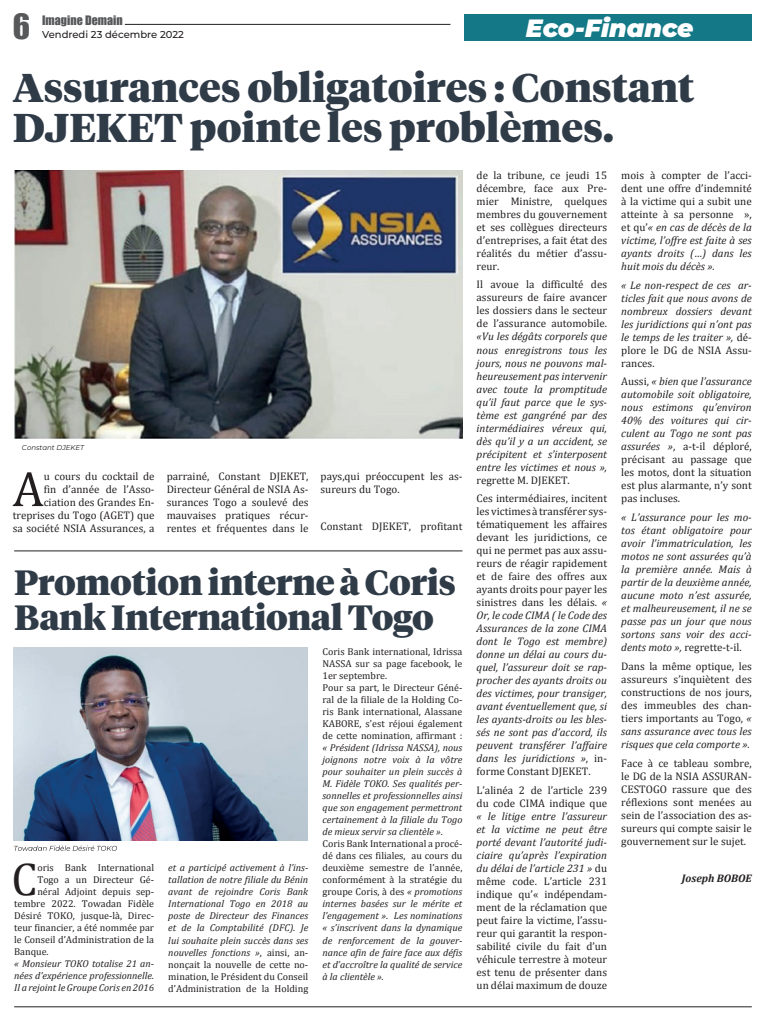
<style>
.page{position:relative;width:766px;height:1021px;background:#fff}
.page>*{position:absolute;margin:0;border:0;box-sizing:border-box;transform-origin:0 0}
.t1{font:50px "Cambria";color:#231f20}
.t2{font:46px "Cambria";color:#231f20}
.t3{font:900 40px/40px "Tiempos Headline";color:#303b48}
.t4{font:900 35px/35px "Tiempos Headline";letter-spacing:-.01em;color:#303b48}
.t5{font:32px "Impact";color:#57585a}
.t6{font:italic 900 25px "Montserrat";color:#fff}
.t7{font:12px "Impact";color:#57585a}
.t8{font:11px/13px "Cambria";color:#231f20;text-align:justify}
.t9{font:italic 11px/13px "Cambria";color:#231f20;text-align:justify}
.t10{font:italic 700 11px "Cambria";color:#231f20}
.t11{font:italic 10px/12px "Cambria";color:#231f20;text-align:justify}
.t12{font:10px/12px "Cambria";color:#231f20}
.t13{font:500 10px "Montserrat";color:#231f20}
.t14{font:italic 7px "Montserrat";color:#231f20}
.s1{font-style:normal}
.s2{font-style:italic}
</style>
<div class="page">
<hr style="left:125px;top:24px;width:325px;height:1px;background:#231f20">
<hr style="left:14px;top:1006px;width:737px;height:1px;background:#231f20">
<div style="left:464px;top:14px;width:287px;height:27px;background:#147886"></div>
<img style="left:14px;top:647px;width:294px;height:193px">
<svg style="left:14px;top:845px;width:103px;height:5px"></svg>
<hr style="left:14px;top:550px;width:448px;height:1px;background:#231f20">
<img style="left:14px;top:170px;width:448px;height:268px">
<h3 class="t5" style="left:13px;top:1px;width:19px">6</h3>
<p class="t7" style="left:42px;top:11px;width:82px">Imagine Demain</p>
<p class="t13" style="left:42px;top:28px;width:143px">Vendredi 23 décembre 2022</p>
<h3 class="t6" style="left:525px;top:12px;width:169px">Eco-Finance</h3>
<h3 class="t3" style="left:13px;top:65px;width:683px">Assurances obligatoires : Constant<br>DJEKET pointe les problèmes.</h3>
<p class="t8" style="left:476px;top:168px;width:132px">de la tribune, ce jeudi 15 décembre, face aux Pre&shy;mier Ministre, quelques membres du gouvernement et ses collègues directeurs d’entreprises, a fait état des réalités du métier d’assu&shy;reur.</p>
<p class="t8" style="left:476px;top:278px;width:132px">Il avoue la difficulté des assureurs de faire avancer les dossiers dans le secteur de l’assurance automobile.</p>
<p class="t9" style="left:476px;top:330px;width:132px">«Vu les dégâts corporels que nous enregistrons tous les jours, nous ne pouvons mal&shy;heureusement pas intervenir avec toute la promptitude qu’il faut parce que le sys&shy;tème est gangréné par des intermédiaires véreux qui, dès qu’il y a un accident, se précipitent et s’interposent entre les victimes et nous »,</p>
<p class="t8" style="left:476px;top:470px;width:132px;line-height:18.7px">regrette M. DJEKET.<br>Ces intermédiaires, incitent</p>
<p class="t9" style="left:476px;top:504px;width:132px"><span class="s1">les victimes à transférer sys&shy;tématiquement les affaires devant les juridictions, ce qui ne permet pas aux assu&shy;reurs de réagir rapidement et de faire des offres aux ayants droits pour payer les sinistres dans les délais.</span> « Or, le code CIMA ( le Code des Assurances de la zone CIMA dont le Togo est membre) donne un délai au cours du&shy;quel, l’assureur doit se rap&shy;procher des ayants droits ou des victimes, pour transiger, avant éventuellement que, si les ayants-droits ou les bles&shy;sés ne sont pas d’accord, ils peuvent transférer l’affaire dans les juridictions »<span class="s1">, in&shy;forme Constant DJEKET.</span></p>
<p class="t8" style="left:476px;top:783px;width:132px">L’alinéa 2 de l’article 239 du code CIMA indique que</p>
<p class="t8" style="left:476px;top:809px;width:132px"><span class="s2">« le litige entre l’assureur et la victime ne peut être porté devant l’autorité judi&shy;ciaire qu’après l’expiration du délai de l’article 231 »</span> du même code. L’article 231 indique qu’« indépendam&shy;ment de la réclamation que peut faire la victime, l’assu&shy;reur qui garantit la respon&shy;sabilité civile du fait d’un véhicule terrestre à moteur est tenu de présenter dans un délai maximum de douze</p>
<p class="t8" style="left:621px;top:168px;width:132px">mois à compter de l’acci&shy;dent une offre d’indemnité à la victime qui a subit une atteinte à sa personne », et qu’<span class="s2">« en cas de décès de la victime, l’offre est faite à ses ayants droits (…) dans les huit mois du décès ».</span></p>
<p class="t9" style="left:621px;top:278px;width:132px">« Le non-respect de ces ar&shy;ticles fait que nous avons de nombreux dossiers devant les juridictions qui n’ont pas le temps de les traiter », <span class="s1">dé&shy;plore le DG de NSIA Assu&shy;rances.</span></p>
<p class="t9" style="left:621px;top:374px;width:132px"><span class="s1">Aussi,</span> « bien que l’assurance automobile soit obligatoire, nous estimons qu’environ 40% des voitures qui cir&shy;culent au Togo ne sont pas assurées »<span class="s1">, a-t-il déploré, précisant au passage que les motos, dont la situation est plus alarmante, n’y sont pas incluses.</span></p>
<p class="t9" style="left:621px;top:510px;width:132px">« L’assurance pour les mo&shy;tos étant obligatoire pour avoir l’immatriculation, les motos ne sont assurées qu’à la première année. Mais à partir de la deuxième année, aucune moto n’est assurée, et malheureusement, il ne se passe pas un jour que nous sortons sans voir des acci&shy;dents moto », <span class="s1">regrette-t-il.</span></p>
<p class="t8" style="left:621px;top:659px;width:132px">Dans la même optique, les assureurs s’inquiètent des constructions de nos jours, des immeubles des chan&shy;tiers importants au Togo, <span class="s2">« sans assurance avec tous les risques que cela comporte ».</span></p>
<p class="t8" style="left:621px;top:756px;width:132px">Face à ce tableau sombre, le DG de la NSIA ASSURAN-CESTOGO rassure que des réflexions sont menées au sein de l’association des as&shy;sureurs qui compte saisir le gouvernement sur le sujet.</p>
<p class="t10" style="left:681px;top:870px;width:71px">Joseph BOBOE</p>
<p class="t14" style="left:22px;top:442px;width:64px">Constant DJEKET</p>
<p class="t8" style="left:13px;top:470px;width:143px;text-align:right">u cours du cocktail de<br>fin d’année de l’Asso&shy;ciation des Grandes En&shy;treprises du Togo (AGET) que sa société NSIA Assurances, a</p>
<p class="t8" style="left:167px;top:470px;width:143px">parrainé, Constant DJEKET, Directeur Général de NSIA As&shy;surances Togo a soulevé des mauvaises pratiques récur&shy;rentes et fréquentes dans le</p>
<p class="t8" style="left:320px;top:470px;width:143px">pays,qui préoccupent les as&shy;sureurs du Togo.</p>
<h1 class="t1" style="left:13px;top:459px;width:33px">A</h1>
<p class="t8" style="left:320px;top:520px;width:143px">Constant DJEKET, profitant</p>
<h3 class="t4" style="left:14px;top:563px;width:443px">Promotion interne à Coris<br>Bank International Togo</h3>
<p class="t12" style="left:322px;top:646px;width:141px">Coris Bank international, Idrissa<br>NASSA sur sa page facebook, le<br>1er septembre.<br>Pour sa part, le Directeur Géné&shy;ral de la filiale de la Holding Co&shy;ris Bank international, Alassane<br>KABORE, s’est réjoui également de cette nomination, affirmant :</p>
<p class="t11" style="left:322px;top:741px;width:141px">« Président (Idrissa NASSA), nous joignons notre voix à la vôtre pour souhaiter un plein succès à M. Fidèle TOKO. Ses qualités per&shy;sonnelles et professionnelles ainsi que son engagement permettront certainement à la filiale du Togo de mieux servir sa clientèle ».</p>
<p class="t11" style="left:322px;top:837px;width:141px"><span class="s1">Coris Bank International a procé&shy;dé dans ces filiales, au cours du deuxième semestre de l’année, conformément à la stratégie du groupe Coris, à des</span> « promotions internes basées sur le mérite et l’engagement ». Les nominations « s’inscrivent dans la dynamique de renforcement de la gouver&shy;nance afin de faire face aux défis et d’accroître la qualité de service à la clientèle ».</p>
<h2 class="t2" style="left:11px;top:852px;width:27px">C</h2>
<p class="t12" style="left:37px;top:861px;width:118px">oris Bank International</p>
<p class="t11" style="left:168px;top:861px;width:141px">et a participé activement à l’ins&shy;tallation de notre filiale du Bénin avant de rejoindre Coris Bank International Togo en 2018 au poste de Directeur des Finances et de la Comptabilité (DFC). Je lui souhaite plein succès dans ses nouvelles fonctions »<span class="s1">, ainsi, an&shy;nonçait la nouvelle de cette no&shy;mination, le Président du Conseil d’Administration de la Holding</span></p>
<p class="t12" style="left:37px;top:873px;width:118px">Togo a un Directeur Gé-</p>
<p class="t12" style="left:37px;top:885px;width:118px">néral Adjoint depuis sep-</p>
<p class="t12" style="left:14px;top:897px;width:141px">tembre 2022. Towadan Fidèle</p>
<p class="t12" style="left:14px;top:909px;width:141px">Désiré TOKO, jusque-là, Direc-</p>
<p class="t12" style="left:14px;top:921px;width:141px">teur financier, a été nommée par</p>
<p class="t12" style="left:14px;top:933px;width:141px">le Conseil d’Administration de la</p>
<p class="t12" style="left:14px;top:945px;width:36px">Banque.</p>
<p class="t11" style="left:14px;top:957px;width:141px">« Monsieur TOKO totalise 21 an&shy;nées d’expérience professionnelle.<br>Il a rejoint le Groupe Coris en 2016</p>
</div>
